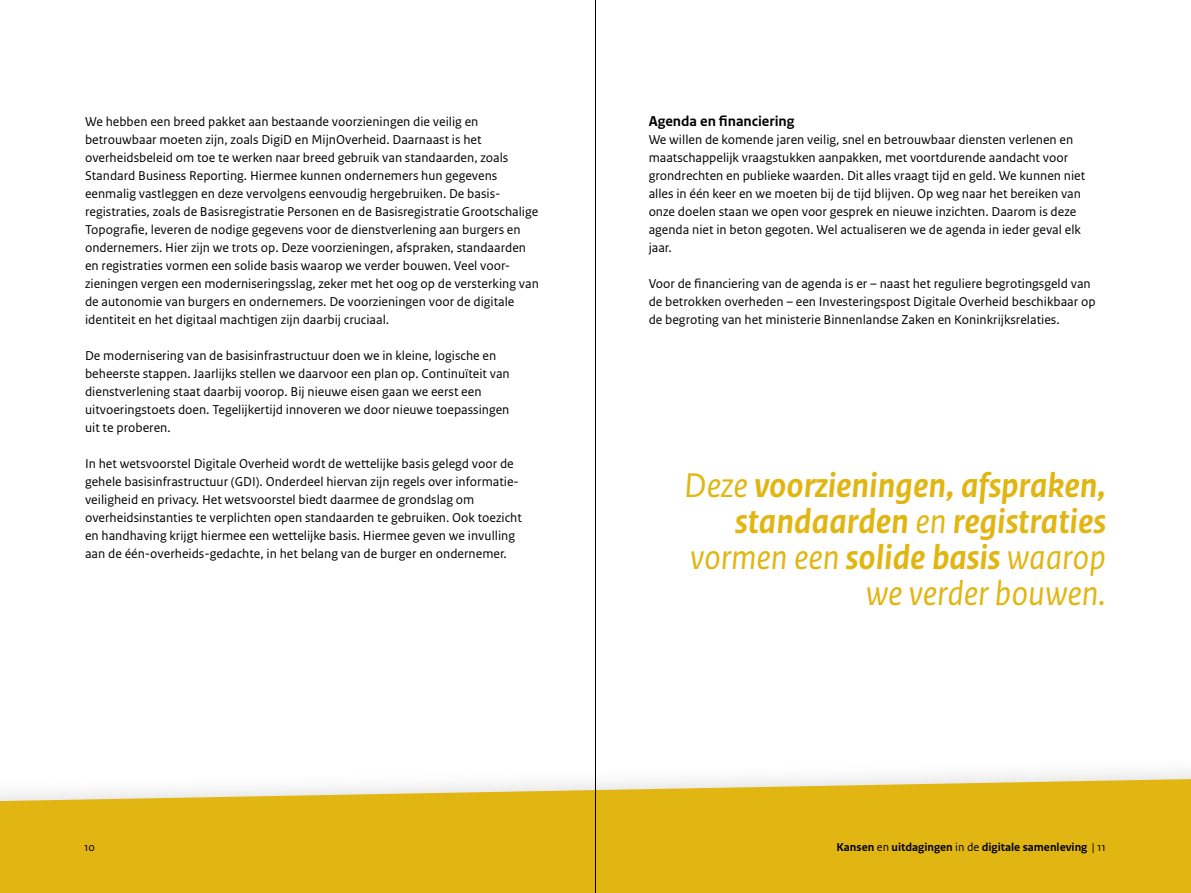
<style>
.page{position:relative;width:1191px;height:893px;background:#fff}
.page>*{position:absolute;margin:0;border:0;box-sizing:border-box;transform-origin:0 0}
.t1{font:italic 700 36px/36px "Rijksoverheid Sans Text";color:#e1b612;text-align:right}
.Tussenkop_-_H3{font:700 15px "Rijksoverheid Sans Text";color:#000}
.Brood{font:13.5px/18px "Rijksoverheid Sans Text";color:#000}
.t2{font:700 12px "Rijksoverheid Sans Text";color:#000}
.t3{font:12px "Rijksoverheid Sans Text";color:#000}
.s1{font-weight:400}
</style>
<div class="page">
<svg style="left:0;top:779px;width:1191px;height:114px;background:#e2bb27"></svg>
<hr style="left:595px;top:0;width:1px;height:893px;background:#000">
<p class="Brood" style="left:85px;top:113px;width:455px">We hebben een breed pakket aan bestaande voorzieningen die veilig en betrouwbaar moeten zijn, zoals DigiD en MijnOverheid. Daarnaast is het overheidsbeleid om toe te werken naar breed gebruik van standaarden, zoals Standard Business Reporting. Hiermee kunnen ondernemers hun gegevens eenmalig vastleggen en deze vervolgens eenvoudig hergebruiken. De basis&shy;registraties, zoals de Basisregistratie Personen en de Basisregistratie Grootschalige Topografie, leveren de nodige gegevens voor de dienstverlening aan burgers en ondernemers. Hier zijn we trots op. Deze voorzieningen, afspraken, standaarden en registraties vormen een solide basis waarop we verder bouwen. Veel voor&shy;zieningen vergen een moderniseringsslag, zeker met het oog op de versterking van de autonomie van burgers en ondernemers. De voorzieningen voor de digitale identiteit en het digitaal machtigen zijn daarbij cruciaal.</p>
<p class="Brood" style="left:85px;top:347px;width:426px">De modernisering van de basisinfrastructuur doen we in kleine, logische en beheerste stappen. Jaarlijks stellen we daarvoor een plan op. Continuïteit van dienstverlening staat daarbij voorop. Bij nieuwe eisen gaan we eerst een uitvoeringstoets doen. Tegelijkertijd innoveren we door nieuwe toepassingen uit te proberen.</p>
<p class="Brood" style="left:85px;top:455px;width:438px">In het wetsvoorstel Digitale Overheid wordt de wettelijke basis gelegd voor de gehele basisinfrastructuur (GDI). Onderdeel hiervan zijn regels over informatie&shy;veiligheid en privacy. Het wetsvoorstel biedt daarmee de grondslag om overheidsinstanties te verplichten open standaarden te gebruiken. Ook toezicht en handhaving krijgt hiermee een wettelijke basis. Hiermee geven we invulling aan de één-overheids-gedachte, in het belang van de burger en ondernemer.</p>
<h3 class="Tussenkop_-_H3" style="left:648px;top:113px;width:147px">Agenda en financiering</h3>
<p class="Brood" style="left:648px;top:131px;width:438px">We willen de komende jaren veilig, snel en betrouwbaar diensten verlenen en maatschappelijk vraagstukken aanpakken, met voortdurende aandacht voor grondrechten en publieke waarden. Dit alles vraagt tijd en geld. We kunnen niet alles in één keer en we moeten bij de tijd blijven. Op weg naar het bereiken van onze doelen staan we open voor gesprek en nieuwe inzichten. Daarom is deze agenda niet in beton gegoten. Wel actualiseren we de agenda in ieder geval elk jaar.</p>
<p class="Brood" style="left:648px;top:275px;width:448px">Voor de financiering van de agenda is er – naast het reguliere begrotingsgeld van de betrokken overheden – een Investeringspost Digitale Overheid beschikbaar op de begroting van het ministerie Binnenlandse Zaken en Koninkrijksrelaties.</p>
<p class="t1" style="left:684px;top:468px;width:423px"><span class="s1">Deze</span> voorzieningen, afspraken, standaarden <span class="s1">en</span> registraties <span class="s1">vormen een</span> solide basis <span class="s1">waarop we verder bouwen.</span></p>
<p class="t3" style="left:84px;top:840px;width:12px">10</p>
<p class="t2" style="left:836px;top:840px;width:271px">Kansen <span class="s1">en</span> uitdagingen <span class="s1">in de</span> digitale samenleving <span class="s1">| 11</span></p>
</div>
